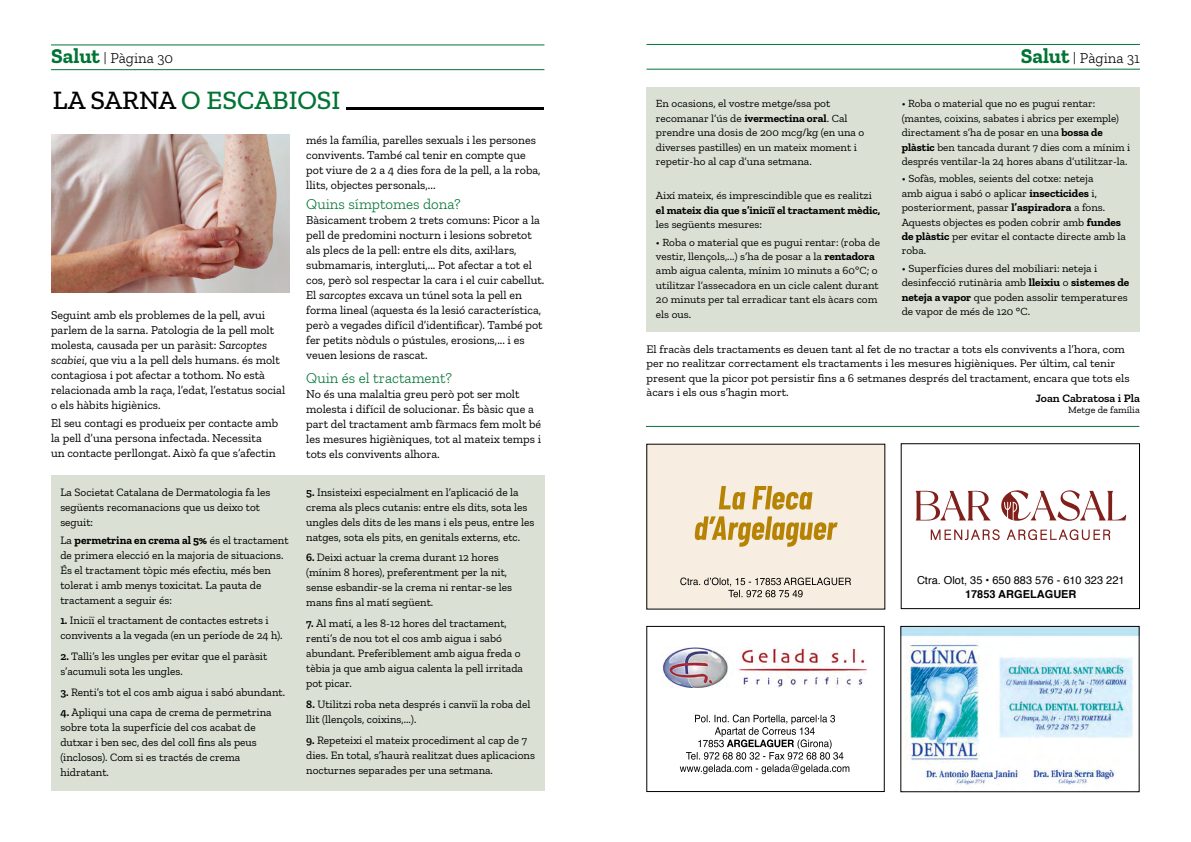
<style>
.page{position:relative;width:1191px;height:842px;background:#fff}
.page>*{position:absolute;margin:0;border:0;box-sizing:border-box;transform-origin:0 0}
.t1{font:500 27px "Zilla Slab";color:#007434}
.t2{font:300 15px "Zilla Slab";color:#007434}
.t3{font:300 15px "Zilla Slab";color:#000}
.t4{font:12px/15px "Zilla Slab";color:#000}
.t5{font:11.5px/14.4px "Zilla Slab";color:#000;scale:1.04 1}
.t6{font:600 11.5px "Zilla Slab";color:#000}
.t7{font:11.3px/15px "Zilla Slab";color:#000}
.t8{font:11px "Helvetica";color:#000}
.t9{font:700 11px "Helvetica";color:#000}
.t10{font:10.9px/14.4px "Zilla Slab";color:#000;scale:1.04 1}
.t11{font:10.9px/14.4px "Zilla Slab";color:#000}
.t12{font:9.6px "Zilla Slab";color:#000;scale:1.04 1}
.s1{font-weight:700;font-size:21px;color:#007434}
.s2{color:#000}
.s3{font-style:italic}
.s4{font-weight:700}
.s5{font-weight:600}
</style>
<div class="page">
<hr style="left:51px;top:45px;width:493px;height:1px;background:#007434">
<hr style="left:646px;top:44px;width:494px;height:1px;background:#007434">
<hr style="left:51px;top:69px;width:493px;height:1px;background:#007434">
<hr style="left:646px;top:69px;width:494px;height:1px;background:#007434">
<hr style="left:346px;top:107px;width:198px;height:2px;background:#000">
<img style="left:51px;top:134px;width:238px;height:159px">
<div style="left:51px;top:475px;width:493px;height:316px;background:#dae1d4"></div>
<div style="left:646px;top:88px;width:493px;height:244px;background:#dae1d4"></div>
<img style="left:902px;top:628px;width:235px;height:157px">
<div style="left:646px;top:626px;width:238px;height:166px;border:1px solid #000"></div>
<img style="left:663px;top:648px;width:203px;height:40px">
<svg style="left:679px;top:715px;width:170px;height:59px"></svg>
<div style="left:647px;top:444px;width:238px;height:165px;background:#f7eee1"></div>
<svg style="left:694px;top:516px;width:143px;height:31px"></svg>
<svg style="left:719px;top:486px;width:93px;height:24px"></svg>
<svg style="left:680px;top:577px;width:171px;height:20px"></svg>
<div style="left:901px;top:443px;width:238px;height:166px;border:1px solid #000"></div>
<svg style="left:915px;top:490px;width:75px;height:30px"></svg>
<svg style="left:1006px;top:529px;width:104px;height:11px"></svg>
<svg style="left:1001px;top:490px;width:125px;height:31px"></svg>
<svg style="left:930px;top:529px;width:70px;height:12px"></svg>
<hr style="left:646px;top:426px;width:493px;height:1px;background:#007434">
<p class="t3" style="left:51px;top:49px;width:124px"><span class="s1">Salut</span> | Pàgina 30</p>
<p class="t1" style="left:53px;top:85px;width:289px"><span class="s2">LA SARNA</span> O ESCABIOSI</p>
<p class="t4" style="left:51px;top:307px;width:236px">Seguint amb els problemes de la pell, avui parlem de la sarna. Patologia de la pell molt molesta, causada per un paràsit: <span class="s3">Sarcoptes scabiei</span>, que viu a la pell dels humans. és molt contagiosa i pot afectar a tothom. No està relacionada amb la raça, l’edat, l’estatus social o els hàbits higiènics.</p>
<p class="t4" style="left:51px;top:415px;width:228px">El seu contagi es produeix per contacte amb la pell d’una persona infectada. Necessita un contacte perllongat. Això fa que s’afectin</p>
<p class="t7" style="left:60px;top:485px;width:211px">La Societat Catalana de Dermatologia fa les següents recomanacions que us deixo tot seguit:</p>
<p class="t7" style="left:60px;top:532px;width:230px">La <span class="s4">permetrina en crema al 5%</span> és el tractament de primera elecció en la majoria de situacions.<br>És el tractament tòpic més efectiu, més ben tolerat i amb menys toxicitat. La pauta de tractament a seguir és:</p>
<p class="t7" style="left:60px;top:613px;width:224px"><span class="s5">1.</span> Iniciï el tractament de contactes estrets i convivents a la vegada (en un període de 24 h).</p>
<p class="t7" style="left:60px;top:649px;width:208px"><span class="s5">2.</span> Talli’s les ungles per evitar que el paràsit s’acumuli sota les ungles.</p>
<p class="t7" style="left:60px;top:684px;width:226px"><span class="s5">3.</span> Renti’s tot el cos amb aigua i sabó abundant.</p>
<p class="t7" style="left:60px;top:705px;width:213px"><span class="s5">4.</span> Apliqui una capa de crema de permetrina sobre tota la superfície del cos acabat de dutxar i ben sec, des del coll fins als peus (inclosos). Com si es tractés de crema hidratant.</p>
<p class="t4" style="left:306px;top:132px;width:236px">més la família, parelles sexuals i les persones convivents. També cal tenir en compte que pot viure de 2 a 4 dies fora de la pell, a la roba, llits, objectes personals,...</p>
<p class="t2" style="left:306px;top:196px;width:156px">Quins símptomes dona?</p>
<p class="t4" style="left:306px;top:213px;width:240px">Bàsicament trobem 2 trets comuns: Picor a la pell de predomini nocturn i lesions sobretot als plecs de la pell: entre els dits, axil·lars, submamaris, intergluti,... Pot afectar a tot el cos, però sol respectar la cara i el cuir cabellut.<br>El <span class="s3">sarcoptes</span> excava un túnel sota la pell en forma lineal (aquesta és la lesió característica, però a vegades difícil d’identificar). També pot fer petits nòduls o pústules, erosions,... i es veuen lesions de rascat.</p>
<p class="t2" style="left:306px;top:370px;width:147px">Quin és el tractament?</p>
<p class="t4" style="left:306px;top:387px;width:236px">No és una malaltia greu però pot ser molt molesta i difícil de solucionar. És bàsic que a part del tractament amb fàrmacs fem molt bé les mesures higièniques, tot al mateix temps i tots els convivents alhora.</p>
<p class="t7" style="left:306px;top:485px;width:230px"><span class="s5">5.</span> Insisteixi especialment en l’aplicació de la crema als plecs cutanis: entre els dits, sota les ungles dels dits de les mans i els peus, entre les natges, sota els pits, en genitals externs, etc.</p>
<p class="t7" style="left:306px;top:550px;width:207px"><span class="s5">6.</span> Deixi actuar la crema durant 12 hores (mínim 8 hores), preferentment per la nit, sense esbandir-se la crema ni rentar-se les mans fins al matí següent.</p>
<p class="t7" style="left:306px;top:616px;width:218px"><span class="s5">7.</span> Al matí, a les 8-12 hores del tractament, renti’s de nou tot el cos amb aigua i sabó abundant. Preferiblement amb aigua freda o tèbia ja que amb aigua calenta la pell irritada pot picar.</p>
<p class="t7" style="left:306px;top:697px;width:226px"><span class="s5">8.</span> Utilitzi roba neta després i canviï la roba del llit (llençols, coixins,...).</p>
<p class="t7" style="left:306px;top:732px;width:230px"><span class="s5">9.</span> Repeteixi el mateix procediment al cap de 7 dies. En total, s’haurà realitzat dues aplicacions nocturnes separades per una setmana.</p>
<p class="t10" style="left:656px;top:97px;width:202px">En ocasions, el vostre metge/ssa pot recomanar l’ús de <span class="s4">ivermectina oral</span>. Cal prendre una dosis de 200 mcg/kg (en una o diverses pastilles) en un mateix moment i repetir-ho al cap d’una setmana.</p>
<p class="t10" style="left:656px;top:189px;width:217px">Així mateix, és imprescindible que es realitzi <span class="s4">el mateix dia que s’iniciï el tractament mèdic, </span>les següents mesures:</p>
<p class="t10" style="left:656px;top:235px;width:217px">• Roba o material que es pugui rentar: (roba de vestir, llençols,...) s’ha de posar a la <span class="s4">rentadora </span>amb aigua calenta, mínim 10 minuts a 60ºC; o utilitzar l’assecadora en un cicle calent durant 20 minuts per tal erradicar tant els àcars com els ous.</p>
<p class="t3" style="left:1020px;top:49px;width:121px"><span class="s1">Salut</span> | Pàgina 31</p>
<p class="t11" style="left:901px;top:97px;width:230px">• Roba o material que no es pugui rentar: (mantes, coixins, sabates i abrics per exemple) directament s’ha de posar en una <span class="s4">bossa de plàstic</span> ben tancada durant 7 dies com a mínim i després ventilar-la 24 hores abans d’utilitzar-la.</p>
<p class="t10" style="left:901px;top:172px;width:217px">• Sofàs, mobles, seients del cotxe: neteja<br>amb aigua i sabó o aplicar <span class="s4">insecticides</span> i, posteriorment, passar <span class="s4">l’aspiradora</span> a fons.<br>Aquests objectes es poden cobrir amb <span class="s4">fundes de plàstic</span> per evitar el contacte directe amb la roba.</p>
<p class="t10" style="left:901px;top:261px;width:220px">• Superfícies dures del mobiliari: neteja i desinfecció rutinària amb <span class="s4">lleixiu</span> o <span class="s4">sistemes de neteja a vapor</span> que poden assolir temperatures de vapor de més de 120 °C.</p>
<p class="t5" style="left:646px;top:342px;width:466px">El fracàs dels tractaments es deuen tant al fet de no tractar a tots els convivents a l’hora, com per no realitzar correctament els tractaments i les mesures higièniques. Per últim, cal tenir present que la picor pot persistir fins a 6 setmanes després del tractament, encara que tots els àcars i els ous s’hagin mort.</p>
<p class="t6" style="left:1035px;top:391px;width:106px">Joan Cabratosa i Pla</p>
<p class="t12" style="left:1068px;top:405px;width:70px">Metge de família</p>
<p class="t8" style="left:917px;top:572px;width:209px">Ctra. Olot, 35 • 650 883 576 - 610 323 221</p>
<p class="t9" style="left:965px;top:585px;width:113px">17853 ARGELAGUER</p>
</div>
